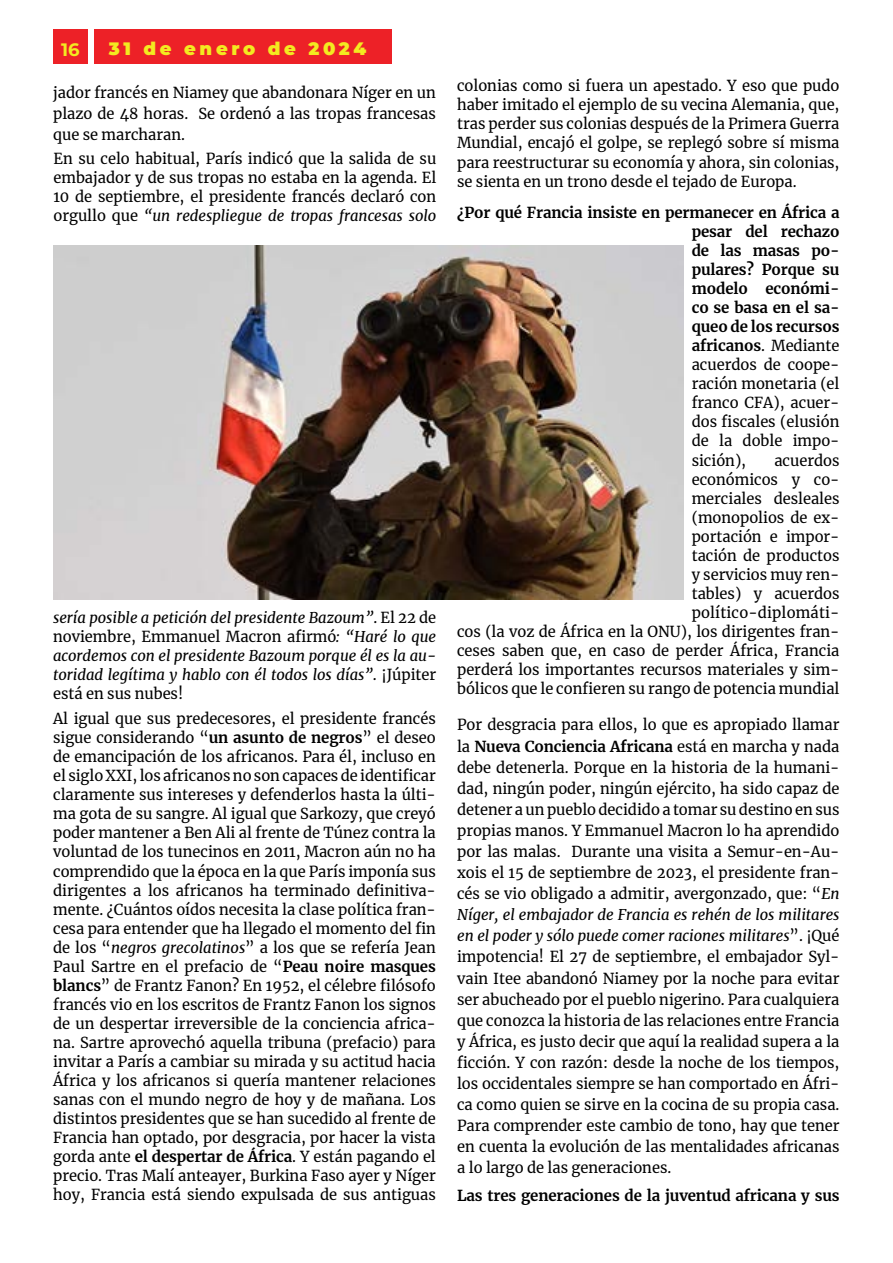
<style>
.page{position:relative;width:893px;height:1263px;background:#fff}
.page>*{position:absolute;margin:0;border:0;box-sizing:border-box;transform-origin:0 0}
.t1{font:900 18px "Montserrat";letter-spacing:.2em;color:#f3ea20}
.t2{font:700 18px "Montserrat";color:#f3ea20}
.t3{font:15px/19px "Merriweather";color:#000;text-align:justify}
.t4{font:700 15px/19px "Merriweather";letter-spacing:-.01em;color:#000;text-align:justify}
.t5{font:italic 15px/19px "Merriweather";color:#000;text-align:justify}
.s1{font-style:italic}
.s2{font-style:normal}
.s3{font-weight:700}
.s4{font-weight:400}
</style>
<div class="page">
<div style="left:53px;top:29px;width:35px;height:34px;background:#ed2127"></div>
<div style="left:94px;top:30px;width:297px;height:34px;background:#ed2127"></div>
<img style="left:53px;top:245px;width:630px;height:355px">
<p class="t2" style="left:61px;top:38px;width:20px">16</p>
<p class="t1" style="left:109px;top:37px;width:259px">31 de enero de 2024</p>
<p class="t3" style="left:53px;top:81px;width:384px;line-height:21.1px">jador francés en Niamey que abandonara Níger en un plazo de 48 horas. Se ordenó a las tropas francesas que se marcharan.</p>
<p class="t3" style="left:54px;top:149px;width:384px">En su celo habitual, París indicó que la salida de su embajador y de sus tropas no estaba en la agenda. El 10 de septiembre, el presidente francés declaró con orgullo que <span class="s1">“un redespliegue de tropas francesas solo</span></p>
<p class="t5" style="left:53px;top:608px;width:385px">sería posible a petición del presidente Bazoum”<span class="s2">. El 22 de noviembre, Emmanuel Macron afirmó</span>: “Haré lo que acordemos con el presidente Bazoum porque él es la au&shy;toridad legítima y hablo con él todos los días”<span class="s2">. ¡Júpiter está en sus nubes!</span></p>
<p class="t3" style="left:53px;top:709px;width:384px">Al igual que sus predecesores, el presidente francés sigue considerando “<span class="s3">un asunto de negros</span>” el deseo de emancipación de los africanos. Para él, incluso en el siglo XXI, los africanos no son capaces de identificar claramente sus intereses y defenderlos hasta la últi&shy;ma gota de su sangre. Al igual que Sarkozy, que creyó poder mantener a Ben Ali al frente de Túnez contra la voluntad de los tunecinos en 2011, Macron aún no ha comprendido que la época en la que París imponía sus dirigentes a los africanos ha terminado definitiva&shy;mente. ¿Cuántos oídos necesita la clase política fran&shy;cesa para entender que ha llegado el momento del fin de los “<span class="s1">negros grecolatinos</span>” a los que se refería Jean Paul Sartre en el prefacio de “<span class="s3">Peau noire masques blancs</span>” de Frantz Fanon? En 1952, el célebre filósofo francés vio en los escritos de Frantz Fanon los signos de un despertar irreversible de la conciencia africa&shy;na. Sartre aprovechó aquella tribuna (prefacio) para invitar a París a cambiar su mirada y su actitud hacia África y los africanos si quería mantener relaciones sanas con el mundo negro de hoy y de mañana. Los distintos presidentes que se han sucedido al frente de Francia han optado, por desgracia, por hacer la vista gorda ante <span class="s3">el despertar de África</span>. Y están pagando el precio. Tras Malí anteayer, Burkina Faso ayer y Níger hoy, Francia está siendo expulsada de sus antiguas</p>
<p class="t3" style="left:457px;top:76px;width:384px">colonias como si fuera un apestado. Y eso que pudo haber imitado el ejemplo de su vecina Alemania, que, tras perder sus colonias después de la Primera Guerra Mundial, encajó el golpe, se replegó sobre sí misma para reestructurar su economía y ahora, sin colonias, se sienta en un trono desde el tejado de Europa.</p>
<p class="t4" style="left:692px;top:202px;width:149px;text-indent:-235px">¿Por qué Francia insiste en permanecer en África a pesar del rechazo de las masas po&shy;pulares? Porque su modelo económi&shy;co se basa en el sa&shy;queo de los recursos africanos<span class="s4">. Mediante acuerdos de coope&shy;ración monetaria (el franco CFA), acuer&shy;dos fiscales (elusión de la doble impo&shy;sición),</span></p>
<p class="t3" style="left:457px;top:450px;width:384px;text-align:right">acuerdos<br>económicos y co-<br>merciales desleales<br>(monopolios de ex-<br>portación e impor-<br>tación de productos<br>y servicios muy ren-<br>tables) y acuerdos<br>político-diplomáti-<br>cos (la voz de África en la ONU), los dirigentes fran&shy;ceses saben que, en caso de perder África, Francia perderá los importantes recursos materiales y sim&shy;bólicos que le confieren su rango de potencia mundial</p>
<p class="t3" style="left:457px;top:714px;width:384px;line-height:21.1px">Por desgracia para ellos, lo que es apropiado llamar la <span class="s3">Nueva Conciencia Africana</span> está en marcha y nada debe detenerla. Porque en la historia de la humani&shy;dad, ningún poder, ningún ejército, ha sido capaz de detener a un pueblo decidido a tomar su destino en sus propias manos. Y Emmanuel Macron lo ha aprendido por las malas. Durante una visita a Semur-en-Au&shy;xois el 15 de septiembre de 2023, el presidente fran&shy;cés se vio obligado a admitir, avergonzado, que: “<span class="s1">En Níger, el embajador de Francia es rehén de los militares en el poder y sólo puede comer raciones militares</span>”. ¡Qué impotencia! El 27 de septiembre, el embajador Syl&shy;vain Itee abandonó Niamey por la noche para evitar ser abucheado por el pueblo nigerino. Para cualquiera que conozca la historia de las relaciones entre Francia y África, es justo decir que aquí la realidad supera a la ficción. Y con razón: desde la noche de los tiempos, los occidentales siempre se han comportado en Áfri&shy;ca como quien se sirve en la cocina de su propia casa.<br>Para comprender este cambio de tono, hay que tener en cuenta la evolución de las mentalidades africanas a lo largo de las generaciones.</p>
<p class="t4" style="left:457px;top:1185px;width:384px">Las tres generaciones de la juventud africana y sus</p>
</div>
